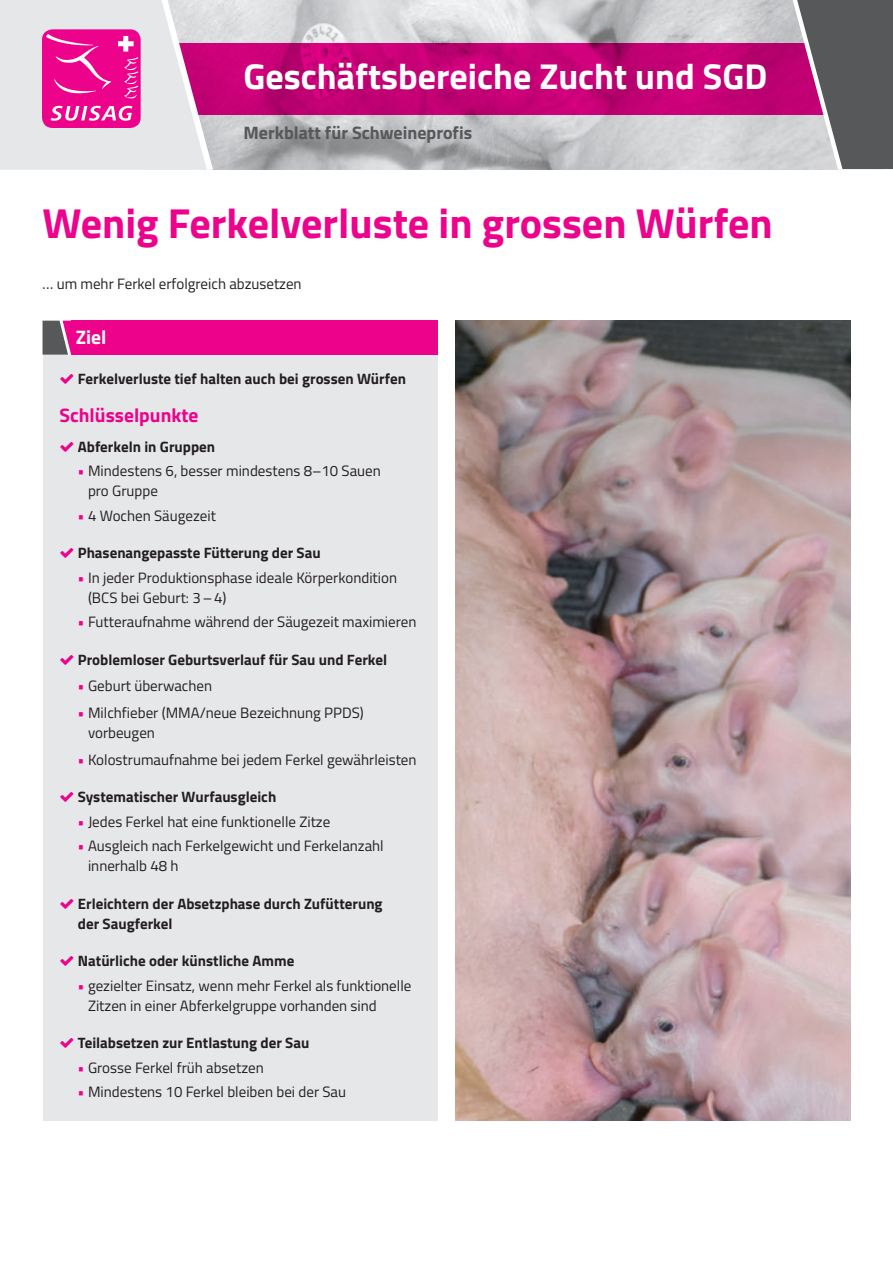
<style>
.page{position:relative;width:893px;height:1263px;background:#fff}
.page>*{position:absolute;margin:0;border:0;box-sizing:border-box;transform-origin:0 0}
.t1{font:700 42px "Titillium Web";color:#ed028c}
.t2{font:700 36px "Titillium Web";color:#fff}
.t3{font:700 19.5px "Titillium Web";color:#ed028c}
.t4{font:700 19.5px "Titillium Web";color:#fff}
.t5{font:700 18px "Titillium Web";color:#57585a}
.t6{font:15px/20.2px "Titillium Web";color:#231f20}
.t7{font:700 15px/20.2px "Titillium Web";color:#231f20}
.s1{color:#ed028c}
</style>
<div class="page">
<img style="left:213px;top:0;width:573px;height:170px">
<svg style="left:213px;top:43px;width:573px;height:71px;background:#c30074"></svg>
<svg style="left:786px;top:0;width:107px;height:170px;background:#7d6977"></svg>
<svg style="left:0;top:0;width:213px;height:170px;background:#e6a7ce"></svg>
<img style="left:455px;top:321px;width:396px;height:799px">
<svg style="left:43px;top:321px;width:28px;height:34px"></svg>
<div style="left:71px;top:321px;width:366px;height:34px;background:#ed028c"></div>
<div style="left:43px;top:355px;width:394px;height:765px;background:#e6e7e9"></div>
<h2 class="t2" style="left:244px;top:63px;width:525px">Geschäftsbereiche Zucht und SGD</h2>
<p class="t5" style="left:244px;top:126px;width:230px">Merkblatt für Schweineprofis</p>
<h1 class="t1" style="left:43px;top:207px;width:732px">Wenig Ferkelverluste in grossen Würfen</h1>
<p class="t6" style="left:43px;top:274px;width:261px">… um mehr Ferkel erfolgreich abzusetzen</p>
<h3 class="t4" style="left:76px;top:330px;width:32px">Ziel</h3>
<p class="t7" style="left:78px;top:371px;width:330px">Ferkelverluste tief halten auch bei grossen Würfen</p>
<h3 class="t3" style="left:60px;top:408px;width:141px">Schlüsselpunkte</h3>
<p class="t7" style="left:78px;top:438px;width:139px">Abferkeln in Gruppen</p>
<p class="t6" style="left:88px;top:461px;width:294px;text-indent:-10px"><span class="s1">•</span> Mindestens 6, besser mindestens 8–10 Sauen pro Gruppe</p>
<p class="t6" style="left:78px;top:506px;width:140px"><span class="s1">•</span> 4 Wochen Säugezeit</p>
<p class="t7" style="left:78px;top:544px;width:244px">Phasenangepasste Fütterung der Sau</p>
<p class="t6" style="left:88px;top:567px;width:311px;text-indent:-10px"><span class="s1">•</span> In jeder Produktionsphase ideale Körperkondition (BCS bei Geburt: 3 – 4)</p>
<p class="t6" style="left:78px;top:612px;width:340px"><span class="s1">•</span> Futteraufnahme während der Säugezeit maximieren</p>
<p class="t7" style="left:78px;top:651px;width:311px">Problemloser Geburtsverlauf für Sau und Ferkel</p>
<p class="t6" style="left:78px;top:676px;width:136px"><span class="s1">•</span> Geburt überwachen</p>
<p class="t6" style="left:88px;top:703px;width:277px;text-indent:-10px"><span class="s1">•</span> Milchfieber (MMA/neue Bezeichnung PPDS) vorbeugen</p>
<p class="t6" style="left:78px;top:750px;width:340px"><span class="s1">•</span> Kolostrumaufnahme bei jedem Ferkel gewährleisten</p>
<p class="t7" style="left:78px;top:788px;width:200px">Systematischer Wurfausgleich</p>
<p class="t6" style="left:78px;top:811px;width:254px"><span class="s1">•</span> Jedes Ferkel hat eine funktionelle Zitze</p>
<p class="t6" style="left:88px;top:836px;width:297px;text-indent:-10px"><span class="s1">•</span> Ausgleich nach Ferkelgewicht und Ferkelanzahl innerhalb 48 h</p>
<p class="t7" style="left:78px;top:895px;width:306px">Erleichtern der Absetzphase durch Zufütterung der Saugferkel</p>
<p class="t7" style="left:78px;top:952px;width:218px">Natürliche oder künstliche Amme</p>
<p class="t6" style="left:88px;top:975px;width:325px;text-indent:-10px"><span class="s1">•</span> gezielter Einsatz, wenn mehr Ferkel als funktionelle<br>Zitzen in einer Abferkelgruppe vorhanden sind</p>
<p class="t7" style="left:78px;top:1034px;width:233px">Teilabsetzen zur Entlastung der Sau</p>
<p class="t6" style="left:78px;top:1057px;width:188px"><span class="s1">•</span> Grosse Ferkel früh absetzen</p>
<p class="t6" style="left:78px;top:1082px;width:270px"><span class="s1">•</span> Mindestens 10 Ferkel bleiben bei der Sau</p>
</div>
